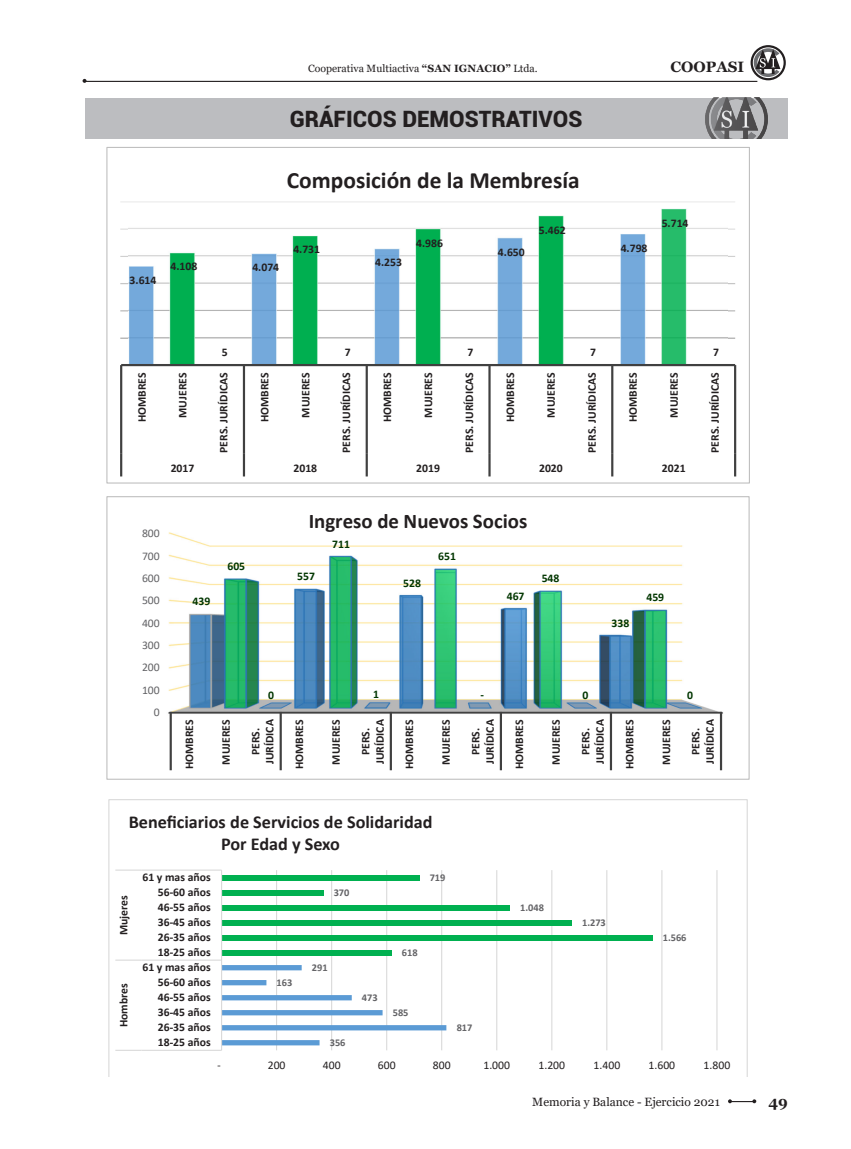
<style>
.page{position:relative;width:851px;height:1149px;background:#fff}
.page>*{position:absolute;margin:0;border:0;box-sizing:border-box;transform-origin:0 0}
.t1{font:700 23.4px "Calibri";color:#231f20}
.t2{font:900 22.5px "Roboto";color:#231f20}
.t3{font:700 20.85px "Calibri";color:#231f20}
.t4{font:700 18.15px/22.2px "Calibri";color:#231f20;text-align:center}
.t5{font:700 15px "Georgia";color:#231f20}
.t6{font:12px "Georgia";color:#231f20}
.t7{font:700 11.7px/14.2px "Calibri";color:#231f20;text-align:center}
.t8{font:11.7px "Calibri";color:#231f20}
.t9{font:700 11.7px "Calibri";color:#023600}
.t10{font:11.7px "Calibri";color:#636366}
.t11{font:10.5px "Georgia";color:#231f20}
.t12{font:700 10.35px "Calibri";color:#636366}
.s1{font-weight:700}
</style>
<div class="page">
<svg style="left:750px;top:45px;width:35px;height:35px"></svg>
<hr style="left:85px;top:81px;width:672px;height:1px;background:#231f20">
<svg style="left:728px;top:1099px;width:28px;height:3px"></svg>
<div style="left:85px;top:98px;width:702px;height:41px;background:#bcbdc0"></div>
<img style="left:705px;top:98px;width:63px;height:41px">
<img style="left:121px;top:201px;width:614px;height:137px">
<img style="left:128px;top:209px;width:599px;height:155px">
<hr style="left:121px;top:364px;width:614px;height:2px;background:#404040">
<hr style="left:120px;top:365px;width:2px;height:88px;background:#404040">
<hr style="left:243px;top:365px;width:2px;height:88px;background:#404040">
<hr style="left:365px;top:365px;width:3px;height:88px;background:#404040">
<hr style="left:488px;top:365px;width:2px;height:88px;background:#404040">
<hr style="left:611px;top:365px;width:2px;height:88px;background:#404040">
<hr style="left:734px;top:365px;width:2px;height:88px;background:#404040">
<hr style="left:120px;top:453px;width:2px;height:23px;background:#404040">
<hr style="left:243px;top:453px;width:2px;height:23px;background:#404040">
<hr style="left:365px;top:453px;width:3px;height:23px;background:#404040">
<hr style="left:488px;top:453px;width:2px;height:23px;background:#404040">
<hr style="left:611px;top:453px;width:2px;height:23px;background:#404040">
<hr style="left:734px;top:453px;width:2px;height:23px;background:#404040">
<img style="left:168px;top:532px;width:555px;height:182px">
<hr style="left:170px;top:711px;width:2px;height:59px;background:#404040">
<hr style="left:279px;top:711px;width:3px;height:59px;background:#404040">
<hr style="left:389px;top:711px;width:3px;height:59px;background:#404040">
<hr style="left:499px;top:711px;width:3px;height:59px;background:#404040">
<hr style="left:609px;top:711px;width:3px;height:59px;background:#404040">
<hr style="left:719px;top:711px;width:3px;height:59px;background:#404040">
<div style="left:106px;top:496px;width:643px;height:283px;border:1px solid #bfbfbf"></div>
<svg style="left:108px;top:799px;width:639px;height:277px"></svg>
<p class="t11" style="left:308px;top:62px;width:231px">Cooperativa Multiactiva <span class="s1">“SAN IGNACIO”</span> Ltda.</p>
<p class="t5" style="left:670px;top:57px;width:75px">COOPASI</p>
<p class="t2" style="left:290px;top:103px;width:294px">GRÁFICOS DEMOSTRATIVOS</p>
<p class="t7" style="left:130px;top:272px;width:28px">3.614</p>
<p class="t7" style="left:170px;top:259px;width:28px">4.108</p>
<p class="t1" style="left:287px;top:164px;width:294px">Composición de la Membresía</p>
<p class="t7" style="left:252px;top:260px;width:28px">4.074</p>
<p class="t7" style="left:293px;top:242px;width:28px">4.731</p>
<p class="t7" style="left:375px;top:255px;width:28px">4.253</p>
<p class="t7" style="left:416px;top:235px;width:28px">4.986</p>
<p class="t7" style="left:498px;top:244px;width:28px">4.650</p>
<p class="t7" style="left:539px;top:222px;width:28px">5.462</p>
<p class="t7" style="left:620px;top:240px;width:28px">4.798</p>
<p class="t7" style="left:661px;top:215px;width:28px">5.714</p>
<p class="t7" style="left:222px;top:345px;width:7px">5</p>
<p class="t7" style="left:344px;top:345px;width:7px">7</p>
<p class="t7" style="left:467px;top:345px;width:7px">7</p>
<p class="t7" style="left:590px;top:345px;width:7px">7</p>
<p class="t7" style="left:713px;top:345px;width:7px">7</p>
<p class="t7" style="left:134px;top:422px;width:51px;rotate:-90deg">HOMBRES</p>
<p class="t7" style="left:175px;top:417px;width:47px;rotate:-90deg">MUJERES</p>
<p class="t7" style="left:216px;top:452px;width:82px;rotate:-90deg">PERS. JURÍDICAS</p>
<p class="t7" style="left:257px;top:422px;width:51px;rotate:-90deg">HOMBRES</p>
<p class="t7" style="left:298px;top:417px;width:47px;rotate:-90deg">MUJERES</p>
<p class="t7" style="left:339px;top:452px;width:82px;rotate:-90deg">PERS. JURÍDICAS</p>
<p class="t7" style="left:380px;top:422px;width:51px;rotate:-90deg">HOMBRES</p>
<p class="t7" style="left:421px;top:417px;width:47px;rotate:-90deg">MUJERES</p>
<p class="t7" style="left:462px;top:452px;width:82px;rotate:-90deg">PERS. JURÍDICAS</p>
<p class="t7" style="left:502px;top:422px;width:51px;rotate:-90deg">HOMBRES</p>
<p class="t7" style="left:543px;top:417px;width:47px;rotate:-90deg">MUJERES</p>
<p class="t7" style="left:584px;top:452px;width:82px;rotate:-90deg">PERS. JURÍDICAS</p>
<p class="t7" style="left:625px;top:422px;width:51px;rotate:-90deg">HOMBRES</p>
<p class="t7" style="left:666px;top:417px;width:47px;rotate:-90deg">MUJERES</p>
<p class="t7" style="left:707px;top:452px;width:82px;rotate:-90deg">PERS. JURÍDICAS</p>
<p class="t7" style="left:171px;top:461px;width:25px">2017</p>
<p class="t7" style="left:293px;top:461px;width:25px">2018</p>
<p class="t7" style="left:416px;top:461px;width:25px">2019</p>
<p class="t7" style="left:539px;top:461px;width:25px">2020</p>
<p class="t7" style="left:661px;top:461px;width:25px">2021</p>
<p class="t10" style="left:142px;top:525px;width:19px">800</p>
<p class="t10" style="left:142px;top:547px;width:19px">700</p>
<p class="t10" style="left:142px;top:570px;width:19px">600</p>
<p class="t10" style="left:142px;top:592px;width:19px">500</p>
<p class="t10" style="left:142px;top:614px;width:19px">400</p>
<p class="t10" style="left:142px;top:636px;width:19px">300</p>
<p class="t10" style="left:142px;top:659px;width:19px">200</p>
<p class="t10" style="left:142px;top:681px;width:19px">100</p>
<p class="t10" style="left:154px;top:703px;width:7px">0</p>
<p class="t3" style="left:308px;top:505px;width:220px">Ingreso de Nuevos Socios</p>
<p class="t9" style="left:192px;top:593px;width:19px">439</p>
<p class="t9" style="left:227px;top:558px;width:19px">605</p>
<p class="t9" style="left:297px;top:568px;width:19px">557</p>
<p class="t9" style="left:332px;top:535px;width:19px">711</p>
<p class="t9" style="left:403px;top:574px;width:19px">528</p>
<p class="t9" style="left:438px;top:548px;width:19px">651</p>
<p class="t9" style="left:268px;top:686px;width:7px">0</p>
<p class="t9" style="left:373px;top:686px;width:7px">1</p>
<p class="t9" style="left:506px;top:587px;width:19px">467</p>
<p class="t9" style="left:541px;top:570px;width:19px">548</p>
<p class="t9" style="left:611px;top:614px;width:19px">338</p>
<p class="t9" style="left:646px;top:588px;width:19px">459</p>
<p class="t9" style="left:582px;top:686px;width:7px">0</p>
<p class="t9" style="left:687px;top:686px;width:7px">0</p>
<p class="t7" style="left:182px;top:769px;width:51px;rotate:-90deg">HOMBRES</p>
<p class="t7" style="left:218px;top:764px;width:47px;rotate:-90deg">MUJERES</p>
<p class="t7" style="left:248px;top:764px;width:46px;rotate:-90deg">PERS.<br>JURÍDICA</p>
<p class="t7" style="left:292px;top:769px;width:51px;rotate:-90deg">HOMBRES</p>
<p class="t7" style="left:328px;top:764px;width:47px;rotate:-90deg">MUJERES</p>
<p class="t7" style="left:358px;top:764px;width:46px;rotate:-90deg">PERS.<br>JURÍDICA</p>
<p class="t7" style="left:402px;top:769px;width:51px;rotate:-90deg">HOMBRES</p>
<p class="t7" style="left:438px;top:764px;width:47px;rotate:-90deg">MUJERES</p>
<p class="t7" style="left:468px;top:764px;width:46px;rotate:-90deg">PERS.<br>JURÍDICA</p>
<p class="t7" style="left:512px;top:769px;width:51px;rotate:-90deg">HOMBRES</p>
<p class="t7" style="left:548px;top:764px;width:47px;rotate:-90deg">MUJERES</p>
<p class="t7" style="left:578px;top:764px;width:46px;rotate:-90deg">PERS.<br>JURÍDICA</p>
<p class="t7" style="left:622px;top:769px;width:51px;rotate:-90deg">HOMBRES</p>
<p class="t7" style="left:658px;top:764px;width:47px;rotate:-90deg">MUJERES</p>
<p class="t7" style="left:688px;top:764px;width:46px;rotate:-90deg">PERS.<br>JURÍDICA</p>
<p class="t4" style="left:129px;top:810px;width:305px">Beneficiarios de Servicios de Solidaridad<br>Por Edad y Sexo</p>
<p class="t7" style="left:116px;top:934px;width:42px;rotate:-90deg">Mujeres</p>
<p class="t7" style="left:116px;top:1026px;width:46px;rotate:-90deg">Hombres</p>
<p class="t7" style="left:142px;top:869px;width:70px">61 y mas años</p>
<p class="t7" style="left:158px;top:884px;width:54px">56 60 años</p>
<p class="t7" style="left:158px;top:899px;width:54px">46 55 años</p>
<p class="t7" style="left:158px;top:914px;width:54px">36 45 años</p>
<p class="t7" style="left:158px;top:929px;width:54px">26 35 años</p>
<p class="t7" style="left:158px;top:944px;width:54px">18 25 años</p>
<p class="t7" style="left:142px;top:959px;width:70px">61 y mas años</p>
<p class="t7" style="left:158px;top:974px;width:54px">56 60 años</p>
<p class="t7" style="left:158px;top:989px;width:54px">46 55 años</p>
<p class="t7" style="left:158px;top:1004px;width:54px">36 45 años</p>
<p class="t7" style="left:158px;top:1019px;width:54px">26 35 años</p>
<p class="t7" style="left:158px;top:1034px;width:54px">18 25 años</p>
<p class="t12" style="left:333px;top:885px;width:17px">370</p>
<p class="t12" style="left:429px;top:870px;width:17px">719</p>
<p class="t12" style="left:276px;top:975px;width:17px">163</p>
<p class="t12" style="left:312px;top:960px;width:17px">291</p>
<p class="t12" style="left:330px;top:1035px;width:17px">356</p>
<p class="t12" style="left:362px;top:990px;width:17px">473</p>
<p class="t12" style="left:402px;top:945px;width:17px">618</p>
<p class="t12" style="left:393px;top:1005px;width:17px">585</p>
<p class="t12" style="left:456px;top:1020px;width:17px">817</p>
<p class="t12" style="left:520px;top:900px;width:25px">1.048</p>
<p class="t12" style="left:582px;top:915px;width:25px">1.273</p>
<p class="t12" style="left:662px;top:930px;width:25px">1.566</p>
<p class="t8" style="left:268px;top:1056px;width:19px">200</p>
<p class="t8" style="left:323px;top:1056px;width:19px">400</p>
<p class="t8" style="left:378px;top:1056px;width:19px">600</p>
<p class="t8" style="left:433px;top:1056px;width:19px">800</p>
<p class="t8" style="left:483px;top:1056px;width:28px">1.000</p>
<p class="t8" style="left:538px;top:1056px;width:28px">1.200</p>
<p class="t8" style="left:593px;top:1056px;width:28px">1.400</p>
<p class="t8" style="left:648px;top:1056px;width:28px">1.600</p>
<p class="t8" style="left:703px;top:1056px;width:28px">1.800</p>
<p class="t6" style="left:532px;top:1094px;width:189px">Memoria y Balance - Ejercicio 2021</p>
<p class="t5" style="left:768px;top:1091px;width:21px">49</p>
</div>
